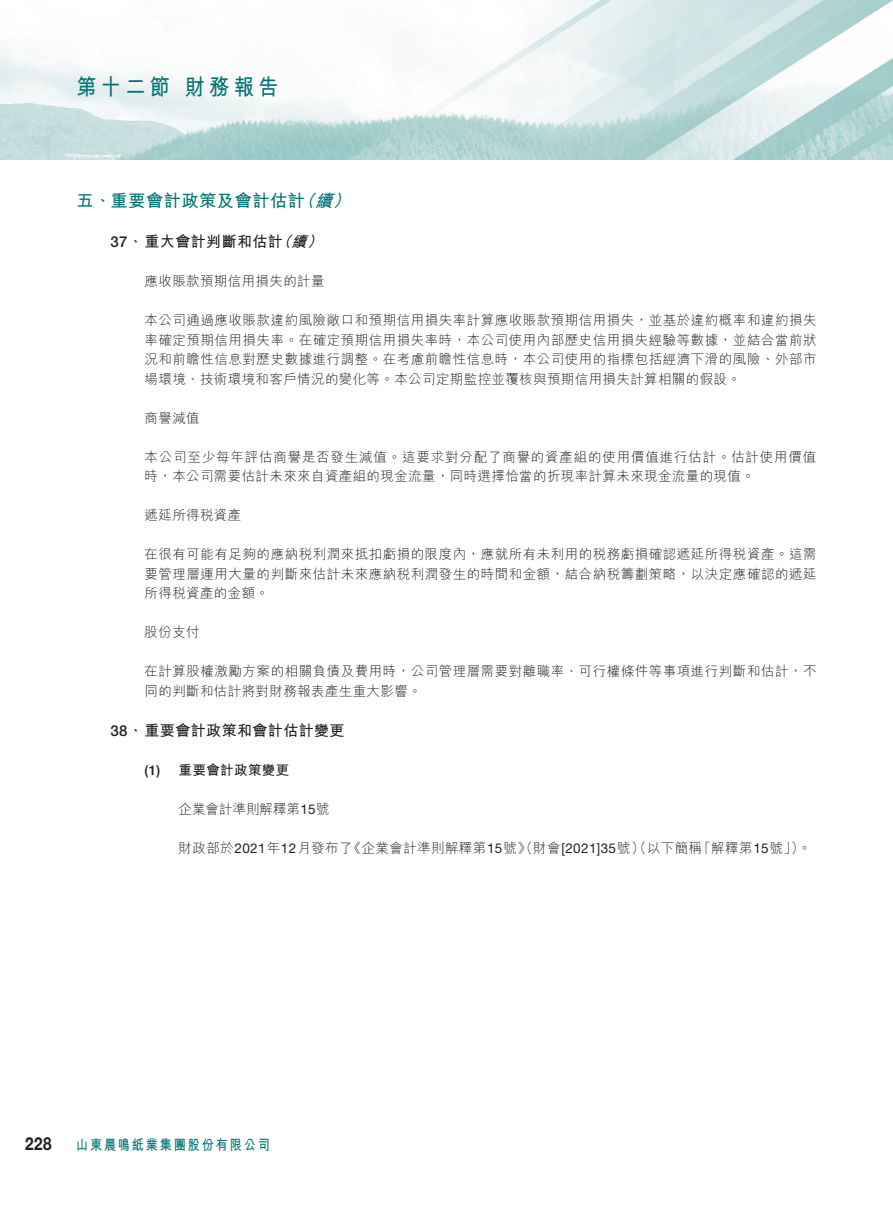
<style>
.page{position:relative;width:893px;height:1212px;background:#fff}
.page>*{position:absolute;margin:0;border:0;box-sizing:border-box;transform-origin:0 0}
.t1{font:700 22.5px "M Hei HK";letter-spacing:.21em;color:#007474;scale:.9 1}
.t2{font:700 18px "Helvetica Neue LT Std";color:#231f20;scale:.85 1}
.t3{font:700 17.25px "M Hei HK";letter-spacing:.03em;color:#007474}
.t4{font:700 15px "M Hei HK";letter-spacing:.03em;color:#231f20}
.t5{font:700 14.25px "M Hei HK";letter-spacing:.155em;color:#007474;scale:.85 1}
.t6{font:300 13.5px/19.5px "M Hei HK";letter-spacing:.03em;color:#231f20;text-align:justify}
.t7{font:300 13.5px/19.5px "M Hei HK";letter-spacing:.06em;color:#231f20}
.t8{font:300 13.5px "M Hei HK";color:#231f20}
.t9{font:700 13.5px "M Hei HK";letter-spacing:.03em;color:#231f20}
.s1{font-style:italic}
.s2{font-family:"Helvetica Neue LT Std";font-weight:500}
.s3{font-family:"Helvetica Neue LT Std";font-weight:400}
</style>
<div class="page">
<img style="left:0;top:0;width:893px;height:159px">
<h1 class="t1" style="left:76px;top:71px;width:226px">第十二節 財務報告</h1>
<p class="t3" style="left:77px;top:188px;width:281px">五、重要會計政策及會計估計<span class="s1">（續）</span></p>
<p class="t4" style="left:111px;top:231px;width:218px"><span class="s2">37</span>、重大會計判斷和估計<span class="s1">（續）</span></p>
<p class="t6" style="left:145px;top:271px;width:182px">應收賬款預期信用損失的計量</p>
<p class="t6" style="left:145px;top:310px;width:673px">本公司通過應收賬款違約風險敞口和預期信用損失率計算應收賬款預期信用損失，並基於違約概率和違約損失率確定預期信用損失率。在確定預期信用損失率時，本公司使用內部歷史信用損失經驗等數據，並結合當前狀況和前瞻性信息對歷史數據進行調整。在考慮前瞻性信息時，本公司使用的指標包括經濟下滑的風險、外部市場環境、技術環境和客戶情況的變化等。本公司定期監控並覆核與預期信用損失計算相關的假設。</p>
<p class="t6" style="left:145px;top:408px;width:57px">商譽減值</p>
<p class="t7" style="left:145px;top:447px;width:673px">本公司至少每年評估商譽是否發生減值。這要求對分配了商譽的資產組的使用價值進行估計。估計使用價值時，本公司需要估計未來來自資產組的現金流量，同時選擇恰當的折現率計算未來現金流量的現值。</p>
<p class="t6" style="left:145px;top:505px;width:98px">遞延所得稅資產</p>
<p class="t6" style="left:145px;top:544px;width:673px">在很有可能有足夠的應納稅利潤來抵扣虧損的限度內，應就所有未利用的稅務虧損確認遞延所得稅資產。這需要管理層運用大量的判斷來估計未來應納稅利潤發生的時間和金額，結合納稅籌劃策略，以決定應確認的遞延所得稅資產的金額。</p>
<p class="t6" style="left:145px;top:622px;width:57px">股份支付</p>
<p class="t6" style="left:145px;top:661px;width:673px">在計算股權激勵方案的相關負債及費用時，公司管理層需要對離職率、可行權條件等事項進行判斷和估計，不同的判斷和估計將對財務報表產生重大影響。</p>
<p class="t4" style="left:111px;top:720px;width:236px"><span class="s2">38</span>、重要會計政策和會計估計變更</p>
<p class="t9" style="left:145px;top:760px;width:146px"><span class="s2">(1)</span> 重要會計政策變更</p>
<p class="t8" style="left:179px;top:802px;width:153px">企業會計準則解釋第<span class="s3">15</span>號</p>
<p class="t6" style="left:179px;top:838px;width:634px">財政部於<span class="s3">2021</span>年<span class="s3">12</span>月發布了《企業會計準則解釋第<span class="s3">15</span>號》（財會<span class="s3">[2021]35</span>號）（以下簡稱「解釋第<span class="s3">15</span>號」）。</p>
<h2 class="t2" style="left:25px;top:1133px;width:33px">228</h2>
<p class="t5" style="left:76px;top:1135px;width:229px">山東晨鳴紙業集團股份有限公司</p>
</div>
